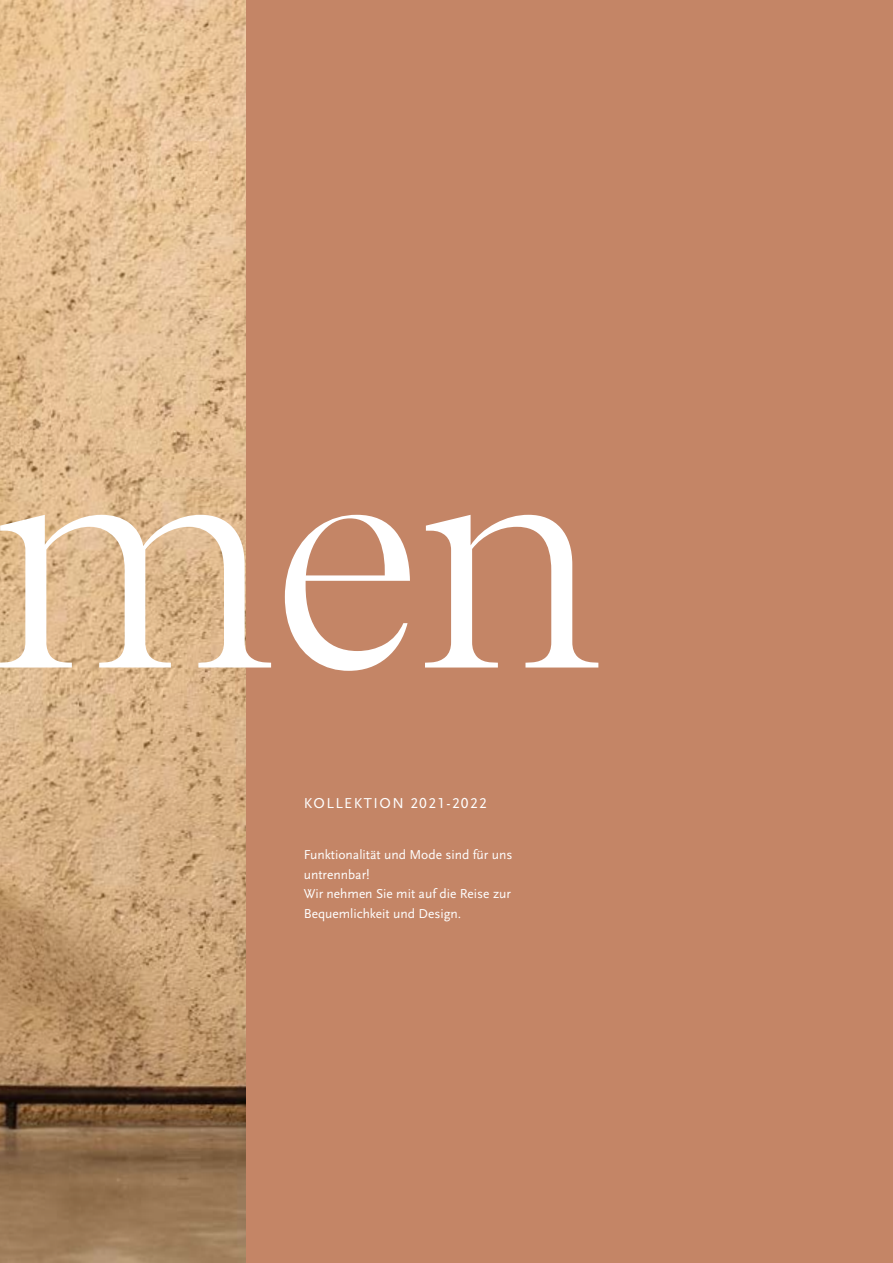
<style>
.page{position:relative;width:893px;height:1263px;background:#c48566}
.page>*{position:absolute;margin:0;border:0;box-sizing:border-box;transform-origin:0 0}
.t1{font:300px "Recife Display";color:#fff}
.t2{font:15px "Scala Sans OT";letter-spacing:.1em;color:#fff}
.t3{font:13.5px/19.5px "Scala Sans OT";color:#fff}
</style>
<div class="page">
<img style="left:0;top:0;width:246px;height:1263px">
<h1 class="t1" style="left:-6px;top:345px;width:610px">men</h1>
<p class="t2" style="left:304px;top:795px;width:185px">KOLLEKTION 2021-2022</p>
<p class="t3" style="left:304px;top:845px;width:210px">Funktionalität und Mode sind für uns untrennbar!<br>Wir nehmen Sie mit auf die Reise zur<br>Bequemlichkeit und Design.</p>
</div>
